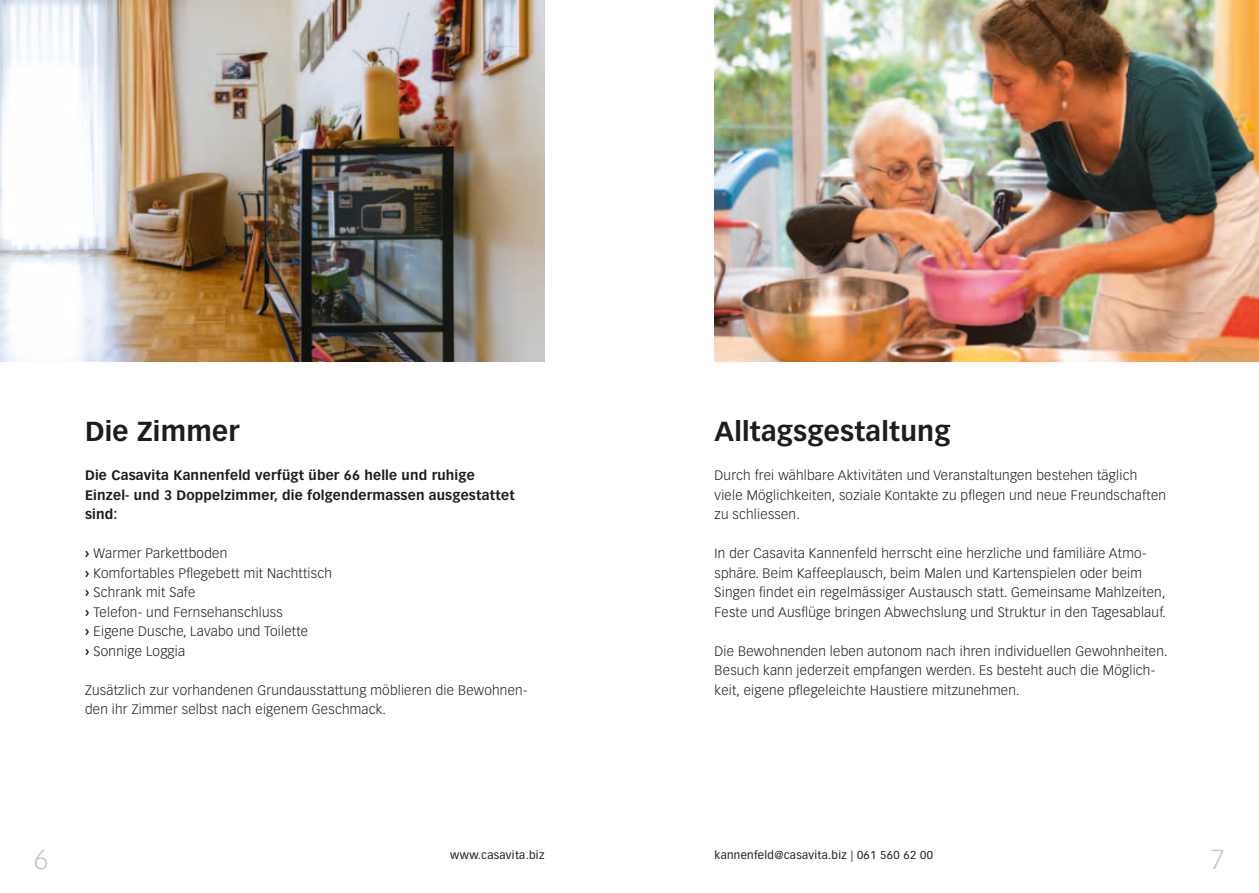
<style>
.page{position:relative;width:1259px;height:893px;background:#fff}
.page>*{position:absolute;margin:0;border:0;box-sizing:border-box;transform-origin:0 0}
.t1{font:700 27px "Vectora LH";letter-spacing:.01em;color:#1d1d1b}
.t2{font:300 27px "Vectora LH";color:#c7c7c6}
.t3{font:300 13.5px/19.5px "Vectora LH";letter-spacing:.02em;color:#1d1d1b}
.t4{font:700 13.5px/19.5px "Vectora LH";letter-spacing:.015em;color:#1d1d1b}
.t5{font:11.25px "Vectora LH";letter-spacing:.03em;color:#1d1d1b}
.s1{font-weight:700}
</style>
<div class="page">
<img style="left:0;top:0;width:544px;height:361px">
<img style="left:714px;top:0;width:545px;height:361px">
<h1 class="t1" style="left:85px;top:415px;width:156px">Die Zimmer</h1>
<p class="t4" style="left:85px;top:465px;width:431px">Die Casavita Kannenfeld verfügt über 66 helle und ruhige<br>Einzel- und 3 Doppelzimmer, die folgendermassen ausgestattet sind:</p>
<p class="t3" style="left:85px;top:544px;width:248px"><span class="s1">›</span> Warmer Parkettboden<br><span class="s1">›</span> Komfortables Pflegebett mit Nachttisch <span class="s1">›</span> Schrank mit Safe<br><span class="s1">›</span> Telefon- und Fernsehanschluss<br><span class="s1">›</span> Eigene Dusche, Lavabo und Toilette<br><span class="s1">›</span> Sonnige Loggia</p>
<p class="t3" style="left:85px;top:680px;width:444px">Zusätzlich zur vorhandenen Grundausstattung möblieren die Bewohnen&shy;den ihr Zimmer selbst nach eigenem Geschmack.</p>
<h1 class="t1" style="left:714px;top:415px;width:237px">Alltagsgestaltung</h1>
<p class="t3" style="left:714px;top:466px;width:453px">Durch frei wählbare Aktivitäten und Veranstaltungen bestehen täglich viele Möglichkeiten, soziale Kontakte zu pflegen und neue Freundschaften zu schliessen.</p>
<p class="t3" style="left:714px;top:544px;width:453px">In der Casavita Kannenfeld herrscht eine herzliche und familiäre Atmo&shy;sphäre. Beim Kaffeeplausch, beim Malen und Kartenspielen oder beim Singen findet ein regelmässiger Austausch statt. Gemeinsame Mahlzeiten, Feste und Ausflüge bringen Abwechslung und Struktur in den Tagesablauf.</p>
<p class="t3" style="left:714px;top:641px;width:455px">Die Bewohnenden leben autonom nach ihren individuellen Gewohnheiten.<br>Besuch kann jederzeit empfangen werden. Es besteht auch die Möglich&shy;keit, eigene pflegeleichte Haustiere mitzunehmen.</p>
<p class="t5" style="left:450px;top:848px;width:96px">www.casavita.biz</p>
<p class="t5" style="left:714px;top:848px;width:220px">kannenfeld@casavita.biz | 061 560 62 00</p>
<h1 class="t2" style="left:34px;top:844px;width:16px">6</h1>
<h1 class="t2" style="left:1211px;top:844px;width:16px">7</h1>
</div>
